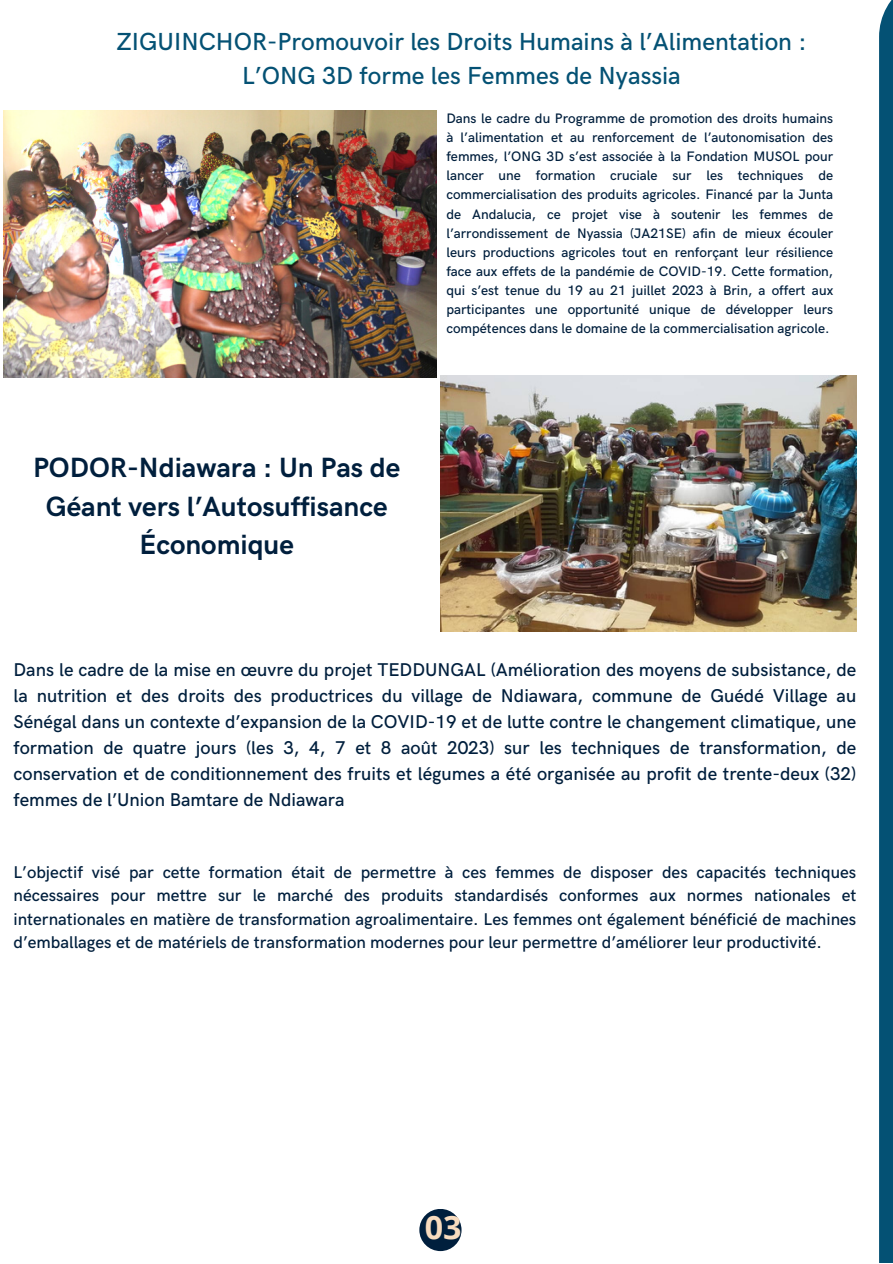
<style>
.page{position:relative;width:893px;height:1264px;background:#fff}
.page>*{position:absolute;margin:0;border:0;box-sizing:border-box;transform-origin:0 0}
.t1{font:700 32.25px "Open Sans";color:#f8dcbf}
.t2{font:700 27.9px/38.2px "HK Grotesk";color:#001f3d;text-align:center}
.t3{font:500 24.75px/33.6px "HK Grotesk";color:#045174;text-align:center}
.t4{font:500 18.6px/25.8px "HK Grotesk";color:#001f3d;text-align:justify}
.t5{font:500 17.1px/23.5px "HK Grotesk";color:#001f3d;text-align:justify}
.t6{font:500 13.8px/19px "HK Grotesk";color:#001f3d;text-align:justify}
</style>
<div class="page">
<img style="left:4px;top:111px;width:432px;height:266px">
<img style="left:440px;top:375px;width:416px;height:256px">
<div style="left:419px;top:1208px;width:42px;height:42px;background:#001f3d;border-radius:50%"></div>
<div style="left:879px;top:0;width:13px;height:1262px;background:#045174"></div>
<p class="t3" style="left:117px;top:26px;width:691px">ZIGUINCHOR-Promouvoir les Droits Humains à l’Alimentation :<br>L’ONG 3D forme les Femmes de Nyassia</p>
<p class="t6" style="left:446px;top:109px;width:388px">Dans le cadre du Programme de promotion des droits humains à l’alimentation et au renforcement de l’autonomisation des femmes, l’ONG 3D s’est associée à la Fondation MUSOL pour lancer une formation cruciale sur les techniques de commercialisation des produits agricoles. Financé par la Junta de Andalucia, ce projet vise à soutenir les femmes de l’arrondissement de Nyassia (JA21SE) afin de mieux écouler leurs productions agricoles tout en renforçant leur résilience face aux effets de la pandémie de COVID-19. Cette formation, qui s’est tenue du 19 au 21 juillet 2023 à Brin, a offert aux participantes une opportunité unique de développer leurs compétences dans le domaine de la commercialisation agricole.</p>
<p class="t2" style="left:33px;top:450px;width:369px">PODOR-Ndiawara : Un Pas de<br>Géant vers l’Autosuffisance<br>Économique</p>
<p class="t4" style="left:14px;top:658px;width:844px">Dans le cadre de la mise en œuvre du projet TEDDUNGAL (Amélioration des moyens de subsistance, de la nutrition et des droits des productrices du village de Ndiawara, commune de Guédé Village au Sénégal dans un contexte d’expansion de la COVID-19 et de lutte contre le changement climatique, une formation de quatre jours (les 3, 4, 7 et 8 août 2023) sur les techniques de transformation, de conservation et de conditionnement des fruits et légumes a été organisée au profit de trente-deux (32) femmes de l’Union Bamtare de Ndiawara</p>
<p class="t5" style="left:14px;top:860px;width:844px">L’objectif visé par cette formation était de permettre à ces femmes de disposer des capacités techniques nécessaires pour mettre sur le marché des produits standardisés conformes aux normes nationales et internationales en matière de transformation agroalimentaire. Les femmes ont également bénéficié de machines d’emballages et de matériels de transformation modernes pour leur permettre d’améliorer leur productivité.</p>
<p class="t1" style="left:424px;top:1204px;width:38px">03</p>
</div>
